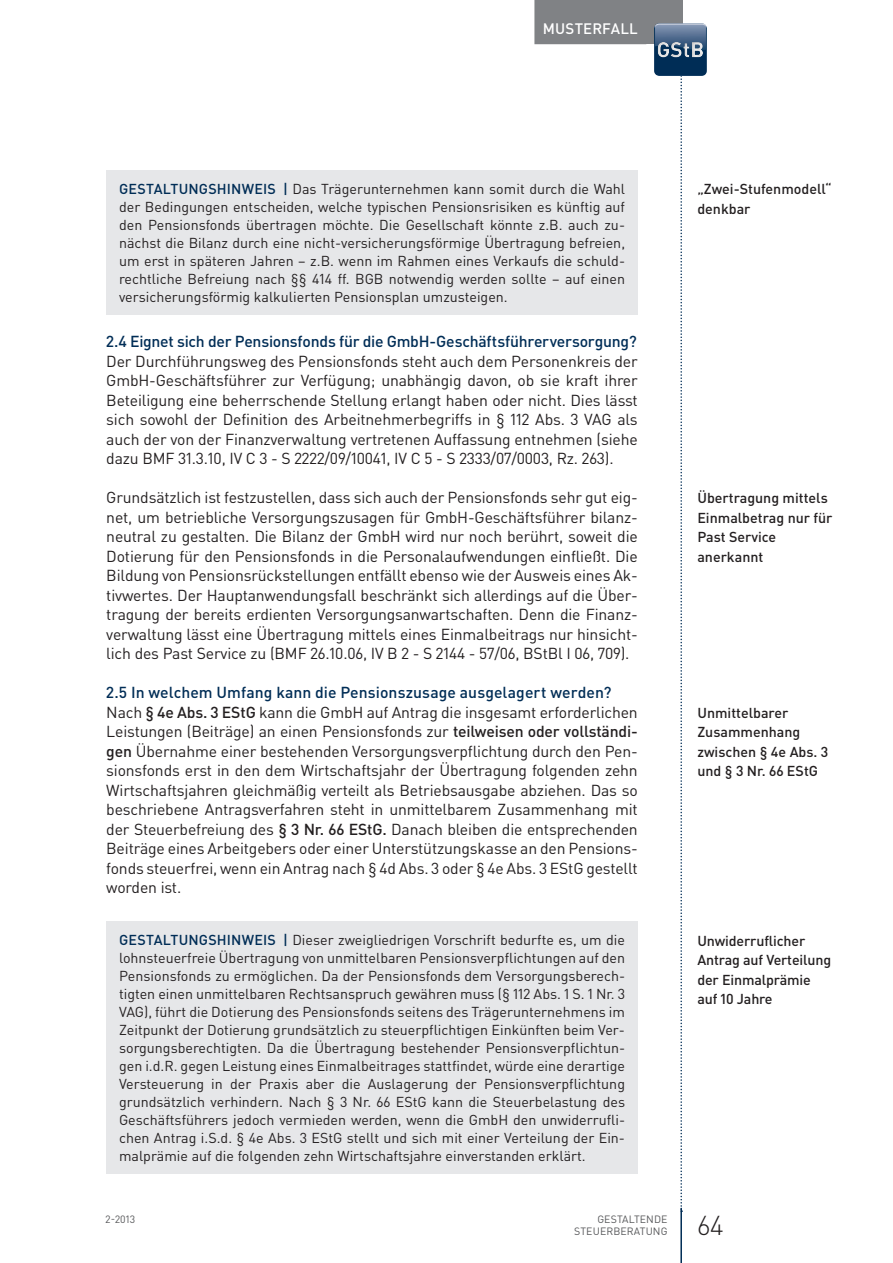
<style>
.page{position:relative;width:893px;height:1263px;background:#fff}
.page>*{position:absolute;margin:0;border:0;box-sizing:border-box;transform-origin:0 0}
.t1{font:300 27px "DIN Pro";color:#231f20}
.t2{font:15.75px/19.5px "DIN Pro";letter-spacing:-.01em;color:#231f20;text-align:justify}
.t3{font:500 15.75px "DIN Pro";letter-spacing:-.015em;color:#002d56}
.t4{font:500 15px "DIN Pro";letter-spacing:.01em;color:#fff}
.t5{font:14.25px/18px "DIN Pro";color:#231f20;text-align:justify}
.t6{font:500 14.25px/19.5px "DIN Pro";color:#231f20}
.t7{font:500 14.25px "DIN Pro";letter-spacing:.01em;color:#002d56}
.t8{font:10.5px "DIN Pro";letter-spacing:.01em;color:#57585a}
.s1{font-weight:500;color:#002d56}
.s2{font-weight:500}
</style>
<div class="page">
<div style="left:638px;top:0;width:44px;height:44px;background:#808285"></div>
<hr style="left:680px;top:1208px;width:2px;height:55px;background:#002d56">
<div style="left:534px;top:0;width:112px;height:44px;background:#808285"></div>
<img style="left:654px;top:23px;width:53px;height:53px">
<svg style="left:658px;top:0;width:45px;height:1212px"></svg>
<div style="left:655px;top:41px;width:49px;height:16px;background:#231f20;opacity:.3"></div>
<div style="left:106px;top:170px;width:532px;height:144px;background:#e6e7e9"></div>
<div style="left:106px;top:921px;width:532px;height:253px;background:#e6e7e9"></div>
<p class="t4" style="left:543px;top:18px;width:96px">Musterfall</p>
<p class="t5" style="left:119px;top:179px;width:508px;text-indent:135px"><span class="s1">eis |</span> Das Trägerunternehmen kann somit durch die Wahl der Bedingungen entscheiden, welche typischen Pensionsrisiken es künftig auf den Pensionsfonds übertragen möchte. Die Gesellschaft könnte z.B. auch zu&shy;nächst die Bilanz durch eine nicht-versicherungsförmige Ü bertragung befreien, um erst in späteren Jahren – z.B. wenn im Rahmen eines Verkaufs die schuld&shy;rechtliche Befreiung nach §§ 414 ff. BGB notwendig werden sollte – auf einen versicherungsförmig kalkulierten Pensionsplan umzusteigen.</p>
<p class="t3" style="left:106px;top:331px;width:532px">2.4 Eignet sich der Pensionsfonds für die GmbH-Geschäftsführerversorgung?</p>
<p class="t2" style="left:106px;top:351px;width:533px">Der Durchführungsweg des Pensionsfonds steht auch dem Personenkreis der GmbH-Geschäftsführer zur Verfügung; unabhängig davon, ob sie kraft ihrer Beteiligung eine beherrschende Stellung erlangt haben oder nicht. Dies lässt sich sowohl der Definition des Arbeitnehmerbegriffs in § 112 Abs. 3 VAG als auch der von der Finanzverwaltung vertretenen Auffassung entnehmen (siehe dazu BMF 31.3.10, IV C 3 - S 2222/09/10041, IV C 5 - S 2333/07/0003, Rz. 263).</p>
<p class="t2" style="left:106px;top:487px;width:533px">Grundsätzlich ist festzustellen, dass sich auch der Pensionsfonds sehr gut eig&shy;net, um betriebliche Versorgungszusagen für GmbH-Geschäftsführer bilanz&shy;neutral zu gestalten. Die Bilanz der GmbH wird nur noch berührt, soweit die Dotierung für den Pensionsfonds in die Personalaufwendungen einfließt. Die Bildung von Pensionsrückstellungen entfällt ebenso wie der Ausweis eines Ak&shy;tivwertes. Der Hauptanwendungsfall beschränkt sich allerdings auf die Ü ber&shy;tragung der bereits erdienten Versorgungsanwartschaften. Denn die Finanz&shy;verwaltung lässt eine Ü bertragung mittels eines Einmalbeitrags nur hinsicht&shy;lich des Past Service zu (BMF 26.10.06, IV B 2 - S 2144 - 57/06, BStBl I 06, 709).</p>
<p class="t2" style="left:106px;top:682px;width:533px;text-align:left"><span class="s1">2.5 In welchem U mfang kann die Pensionszusage ausgelagert werden?<br></span>Nach <span class="s2">§ 4e Abs. 3 EStG</span> kann die GmbH auf Antrag die insgesamt erforderlichen Leistungen (Beiträge) an einen Pensionsfonds zur <span class="s2">teilweisen oder vollständi&shy;gen</span> Ü bernahme einer bestehenden Versorgungsverpflichtung durch den Pen&shy;sionsfonds erst in den dem Wirtschaftsjahr der Ü bertragung folgenden zehn Wirtschaftsjahren gleichmäßig verteilt als Betriebsausgabe abziehen. Das so beschriebene Antragsverfahren steht in unmittelbarem Zusammenhang mit der Steuerbefreiung des <span class="s2">§ 3 Nr. 66 EStG.</span> Danach bleiben die entsprechenden Beiträge eines Arbeitgebers oder einer Unterstützungskasse an den Pensions&shy;fonds steuerfrei, wenn ein Antrag nach § 4d Abs. 3 oder § 4e Abs. 3 EStG gestellt worden ist.</p>
<p class="t7" style="left:119px;top:179px;width:108px">Gestaltungshinw</p>
<p class="t6" style="left:697px;top:179px;width:136px">„Zwei-Stufenmodell“ denkbar</p>
<p class="t6" style="left:697px;top:488px;width:137px">Übertragung mittels<br>Einmalbetrag nur für<br>Past Service anerkannt</p>
<p class="t6" style="left:697px;top:702px;width:133px">U nmittelbarer<br>Zusammenhang zwischen § 4e Abs. 3 und § 3 Nr. 66 EStG</p>
<p class="t5" style="left:119px;top:930px;width:508px;text-indent:135px"><span class="s1">eis |</span> Dieser zweigliedrigen Vorschrift bedurfte es, um die lohnsteuerfreie Ü bertragung von unmittelbaren Pensionsverpflichtungen auf den Pensionsfonds zu ermöglichen. Da der Pensionsfonds dem Versorgungsberech&shy;tigten einen unmittelbaren Rechtsanspruch gewähren muss (§ 112 Abs. 1 S. 1 N r. 3<br>VAG), führt die Dotierung des Pensionsfonds seitens des Trägerunternehmens im Zeitpunkt der Dotierung grundsätzlich zu steuerpflichtigen Einkünften beim Ver&shy;sorgungsberechtigten. Da die Ü bertragung bestehender Pensionsverpflichtun&shy;gen i.d.R. gegen Leistung eines Einmalbeitrages stattfindet, würde eine derartige Versteuerung in der Praxis aber die Auslagerung der Pensionsverpflichtung grundsätzlich verhindern. Nach § 3 N r. 66 EStG kann die Steuerbelastung des Geschäftsführers jedoch vermieden werden, wenn die GmbH den unwiderrufli&shy;chen Antrag i.S.d. § 4e Abs. 3 EStG stellt und sich mit einer Verteilung der Ein&shy;malprämie auf die folgenden zehn Wirtschaftsjahre einverstanden erklärt.</p>
<p class="t7" style="left:119px;top:930px;width:108px">Gestaltungshinw</p>
<p class="t6" style="left:697px;top:930px;width:135px">U nwiderruflicher<br>Antrag auf Verteilung der Einmalprämie auf 10 Jahre</p>
<p class="t8" style="left:106px;top:1212px;width:31px">2-2013</p>
<p class="t8" style="left:597px;top:1212px;width:14px">Gesta</p>
<p class="t8" style="left:629px;top:1212px;width:33px">ltende</p>
<p class="t8" style="left:574px;top:1224px;width:14px">Steuerberatu</p>
<p class="t8" style="left:653px;top:1224px;width:15px">ng</p>
<h1 class="t1" style="left:697px;top:1207px;width:28px">64</h1>
</div>
